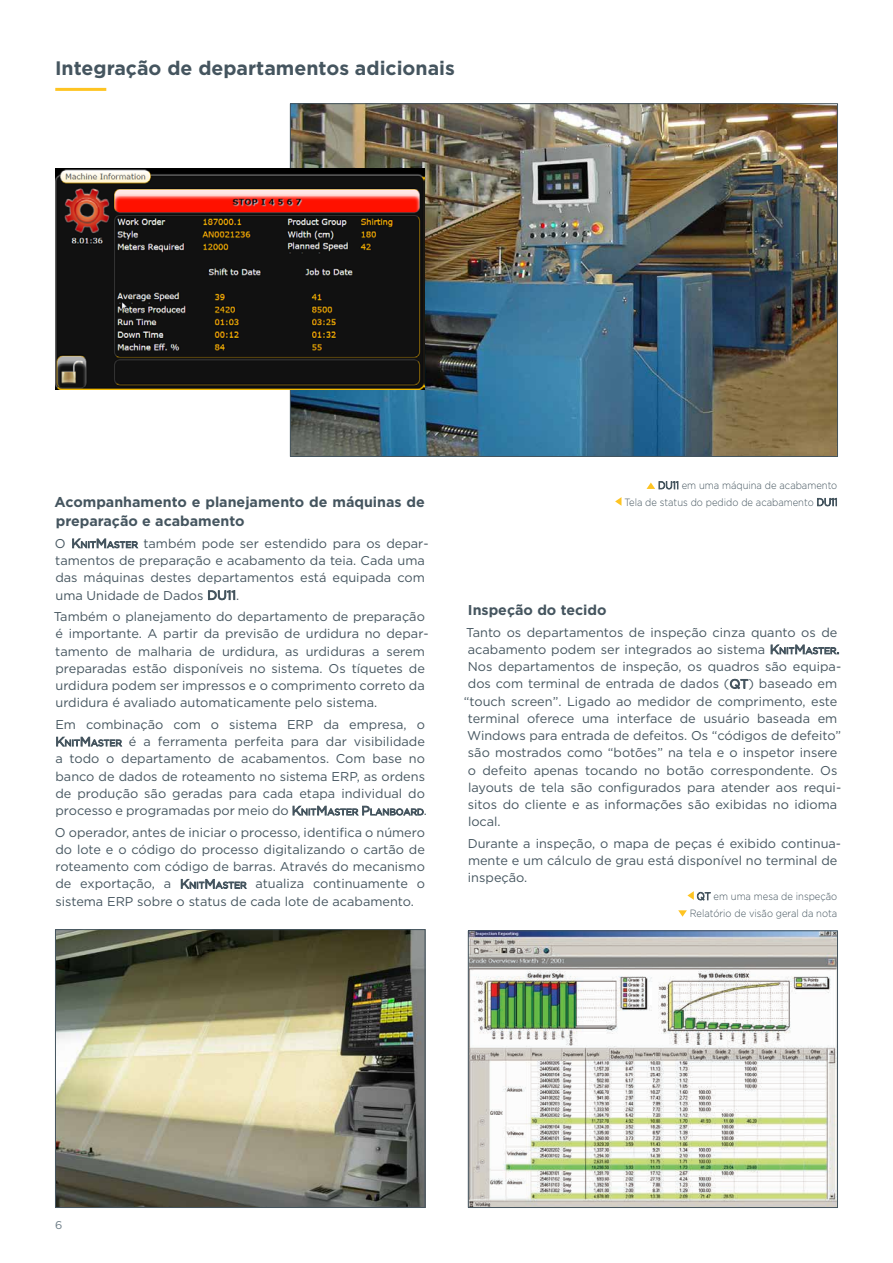
<style>
.page{position:relative;width:893px;height:1263px;background:#fff}
.page>*{position:absolute;margin:0;border:0;box-sizing:border-box;transform-origin:0 0}
.t1{font:700 19.5px "Gotham";color:#45555f}
.t2{font:700 14.25px/19.5px "Gotham";color:#45555f}
.t3{font:12.75px/17.2px "Gotham";color:#45555f}
.t4{font:11.25px "Gotham";color:#6c7c86}
.t5{font:300 10.5px/16.8px "Gotham";color:#45555f;text-align:right;scale:.9 1}
.s1{font-style:inherit}
.s2{font-size:8.85px}
</style>
<div class="page">
<hr style="left:55px;top:88px;width:51px;height:3px;background:#fec422">
<img style="left:292px;top:105px;width:544px;height:350px">
<img style="left:55px;top:169px;width:370px;height:221px">
<img style="left:470px;top:932px;width:366px;height:274px">
<div style="left:468px;top:930px;width:370px;height:278px;border:1px solid #45555f"></div>
<svg style="left:646px;top:482px;width:9px;height:7px"></svg>
<svg style="left:615px;top:497px;width:6px;height:9px"></svg>
<svg style="left:687px;top:891px;width:7px;height:9px"></svg>
<svg style="left:678px;top:910px;width:9px;height:7px"></svg>
<img style="left:57px;top:931px;width:366px;height:275px">
<div style="left:55px;top:929px;width:370px;height:279px;border:1px solid #45555f"></div>
<h1 class="t1" style="left:55px;top:55px;width:401px">Integração de departamentos adicionais</h1>
<p class="t2" style="left:55px;top:492px;width:372px">Acompanhamento e planejamento de máquinas de preparação e acabamento</p>
<p class="t3" style="left:55px;top:534px;width:375px">O <span class="s1">K</span><span class="s2">NIT</span><span class="s1">M</span><span class="s2">ASTER</span> também pode ser estendido para os depar&shy;tamentos de preparação e acabamento da teia. Cada uma das máquinas destes departamentos está equipada com uma Unidade de Dados <span class="s1">DU11</span>.</p>
<p class="t3" style="left:54px;top:608px;width:377px">Também o planejamento do departamento de preparação é importante. A partir da previsão de urdidura no depar&shy;tamento de malharia de urdidura, as urdiduras a serem preparadas estão disponíveis no sistema. Os tíquetes de urdidura podem ser impressos e o comprimento correto da urdidura é avaliado automaticamente pelo sistema.</p>
<p class="t3" style="left:55px;top:715px;width:373px">Em combinação com o sistema ERP da empresa, o <span class="s1">K</span><span class="s2">NIT</span><span class="s1">M</span><span class="s2">ASTER</span> é a ferramenta perfeita para dar visibilidade a todo o departamento de acabamentos. Com base no banco de dados de roteamento no sistema ERP, as ordens de produção são geradas para cada etapa individual do processo e programadas por meio do <span class="s1">K</span><span class="s2">NIT</span><span class="s1">M</span><span class="s2">ASTER</span> <span class="s1">P</span><span class="s2">LANBOARD</span> .</p>
<p class="t3" style="left:55px;top:823px;width:371px;text-align:justify">O operador, antes de iniciar o processo, identifica o número do lote e o código do processo digitalizando o cartão de roteamento com código de barras. Através do mecanismo de exportação, a <span class="s1">K</span><span class="s2">NIT</span><span class="s1">M</span><span class="s2">ASTER</span> atualiza continuamente o sistema ERP sobre o status de cada lote de acabamento.</p>
<p class="t5" style="left:624px;top:476px;width:238px"><span class="s1">DU11</span> em uma máquina de acabamento<br>Tela de status do pedido de acabamento <span class="s1">DU11</span></p>
<p class="t2" style="left:468px;top:600px;width:140px">Inspeção do tecido</p>
<p class="t3" style="left:466px;top:623px;width:373px">Tanto os departamentos de inspeção cinza quanto os de</p>
<p class="t3" style="left:468px;top:640px;width:373px">acabamento podem ser integrados ao sistema <span class="s1">K</span><span class="s2">NIT</span><span class="s1">M</span><span class="s2">ASTER</span><span class="s1">.</span></p>
<p class="t3" style="left:468px;top:658px;width:375px">Nos departamentos de inspeção, os quadros são equipa-</p>
<p class="t3" style="left:468px;top:675px;width:371px">dos com terminal de entrada de dados (<span class="s1">QT</span>) baseado em</p>
<p class="t3" style="left:464px;top:692px;width:375px">“touch screen”. Ligado ao medidor de comprimento, este</p>
<p class="t3" style="left:468px;top:709px;width:371px">terminal oferece uma interface de usuário baseada em</p>
<p class="t3" style="left:467px;top:727px;width:376px">Windows para entrada de defeitos. Os “códigos de defeito”</p>
<p class="t3" style="left:468px;top:744px;width:371px">são mostrados como “botões” na tela e o inspetor insere</p>
<p class="t3" style="left:468px;top:761px;width:371px">o defeito apenas tocando no botão correspondente. Os</p>
<p class="t3" style="left:468px;top:778px;width:375px">layouts de tela são configurados para atender aos requi-</p>
<p class="t3" style="left:468px;top:796px;width:371px">sitos do cliente e as informações são exibidas no idioma</p>
<p class="t3" style="left:468px;top:813px;width:34px">local.</p>
<p class="t3" style="left:468px;top:834px;width:375px">Durante a inspeção, o mapa de peças é exibido continua&shy;mente e um cálculo de grau está disponível no terminal de inspeção.</p>
<p class="t5" style="left:690px;top:887px;width:166px"><span class="s1">QT</span> em uma mesa de inspeção<br>Relatório de visão geral da nota</p>
<p class="t4" style="left:55px;top:1218px;width:9px">6</p>
</div>
